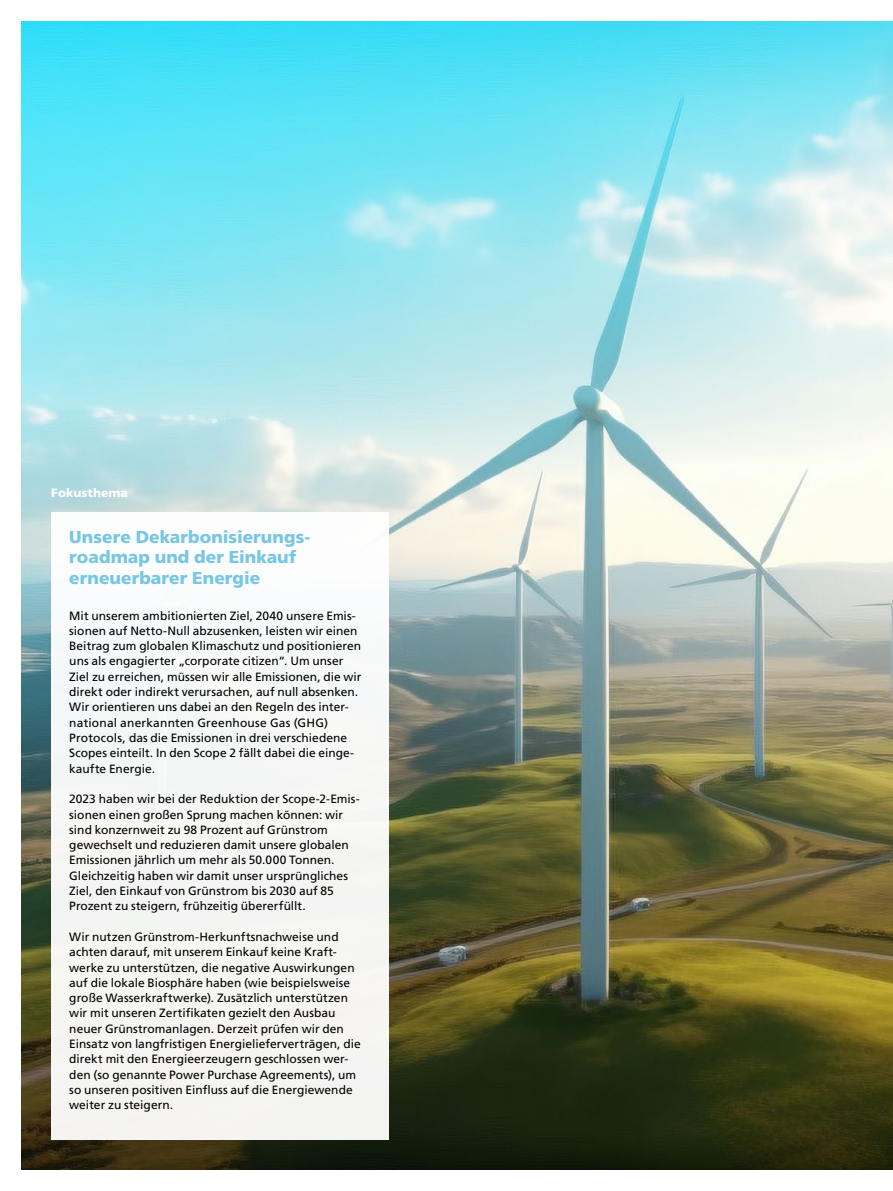
<style>
.page{position:relative;width:893px;height:1191px;background:#fff}
.page>*{position:absolute;margin:0;border:0;box-sizing:border-box;transform-origin:0 0}
.t1{font:900 17.25px/20.4px "Frutiger LT Pro";color:#77c6e5}
.t2{font:12px/15.3px "Frutiger LT Pro";color:#000}
.t3{font:900 12px "Frutiger LT Pro";letter-spacing:.005em;color:#fff}
</style>
<div class="page">
<img style="left:21px;top:21px;width:872px;height:1148px">
<div style="left:51px;top:512px;width:337px;height:628px;background:#f6f6f5"></div>
<p class="t3" style="left:51px;top:485px;width:78px">Fokusthema</p>
<h1 class="t1" style="left:69px;top:527px;width:241px">Unsere Dekarbonisierungs&shy;roadmap und der Einkauf erneuerbarer Energie</h1>
<p class="t2" style="left:69px;top:608px;width:294px">Mit unserem ambitionierten Ziel, 2040 unsere Emis&shy;sionen auf Netto-Null abzusenken, leisten wir einen Beitrag zum globalen Klimaschutz und positionieren uns als engagierter „corporate citizen“. Um unser Ziel zu erreichen, müssen wir alle Emissionen, die wir direkt oder indirekt verursachen, auf null absenken.<br>Wir orientieren uns dabei an den Regeln des inter&shy;national anerkannten Greenhouse Gas (GHG)<br>Protocols, das die Emissionen in drei verschiedene Scopes einteilt. In den Scope 2 fällt dabei die einge&shy;kaufte Energie.</p>
<p class="t2" style="left:69px;top:791px;width:292px">2023 haben wir bei der Reduktion der Scope-2-Emis&shy;sionen einen großen Sprung machen können: wir sind konzernweit zu 98 Prozent auf Grünstrom gewechselt und reduzieren damit unsere globalen Emissionen jährlich um mehr als 50.000 Tonnen.<br>Gleichzeitig haben wir damit unser ursprüngliches Ziel, den Einkauf von Grünstrom bis 2030 auf 85<br>Prozent zu steigern, frühzeitig übererfüllt.</p>
<p class="t2" style="left:69px;top:929px;width:293px">Wir nutzen Grünstrom-Herkunftsnachweise und achten darauf, mit unserem Einkauf keine Kraft&shy;werke zu unterstützen, die negative Auswirkungen auf die lokale Biosphäre haben (wie beispielsweise große Wasserkraftwerke). Zusätzlich unterstützen wir mit unseren Zertifikaten gezielt den Ausbau neuer Grünstromanlagen. Derzeit prüfen wir den Einsatz von langfristigen Energielieferverträgen, die direkt mit den Energieerzeugern geschlossen wer&shy;den (so genannte Power Purchase Agreements), um so unseren positiven Einfluss auf die Energiewende weiter zu steigern.</p>
</div>
